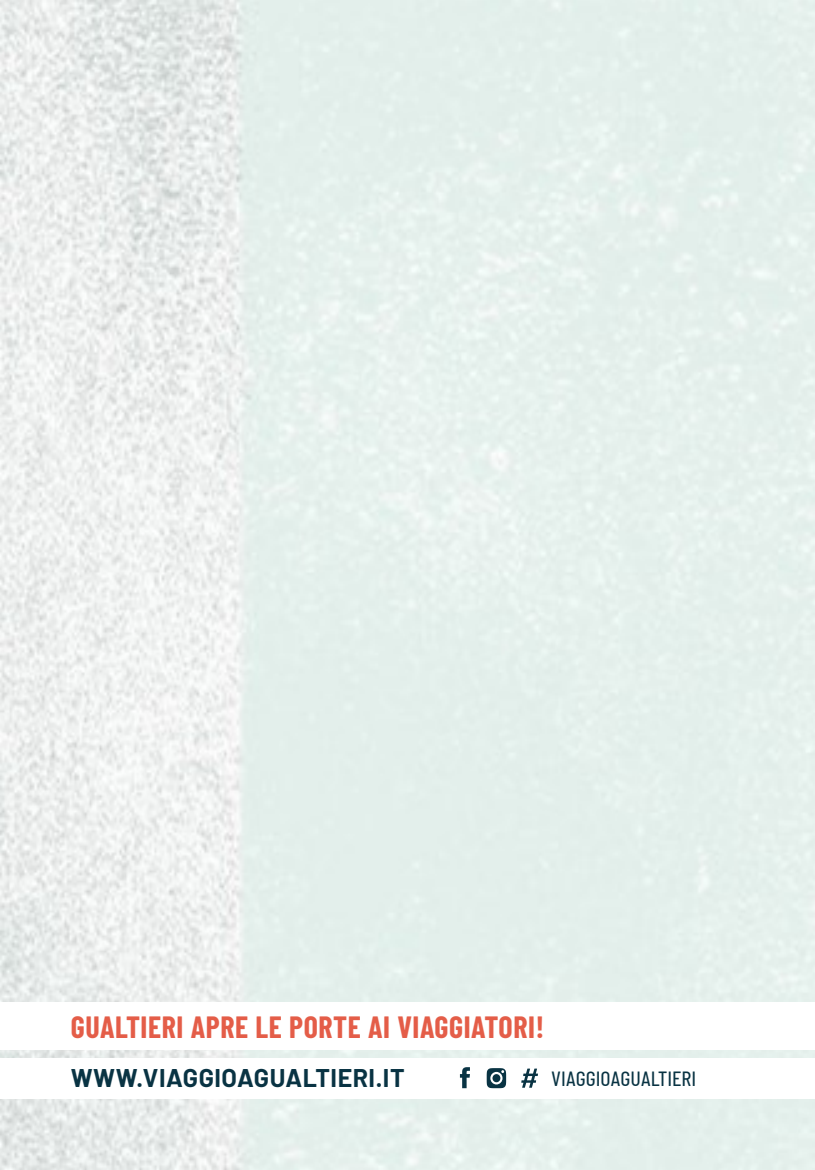
<style>
.page{position:relative;width:815px;height:1170px;background:#fff}
.page>*{position:absolute;margin:0;border:0;box-sizing:border-box;transform-origin:0 0}
.t1{font:700 30px "Barlow Condensed";letter-spacing:.02em;color:#e45d48}
.t2{font:700 25px "Barlow";letter-spacing:.02em;color:#093343}
.t3{font:25px "Barlow Condensed";color:#093343}
.t4{font:500 25px "Barlow Condensed";color:#093343}
</style>
<div class="page">
<svg style="left:460px;top:1067px;width:10px;height:21px"></svg>
<svg style="left:487px;top:1068px;width:19px;height:20px"></svg>
<svg style="left:492px;top:1073px;width:8px;height:9px"></svg>
<svg style="left:521px;top:1068px;width:17px;height:19px"></svg>
<p class="t1" style="left:71px;top:1005px;width:475px">GUALTIERI APRE LE PORTE AI VIAGGIATORI!</p>
<p class="t2" style="left:71px;top:1059px;width:335px">WWW.VIAGGIOAGUALTIERI.IT</p>
<p class="t4" style="left:71px;top:1072px;width:144px">SETTIMA EDIZIONE</p>
<p class="t3" style="left:551px;top:1058px;width:147px">VIAGGIOAGUALTIERI</p>
</div>
